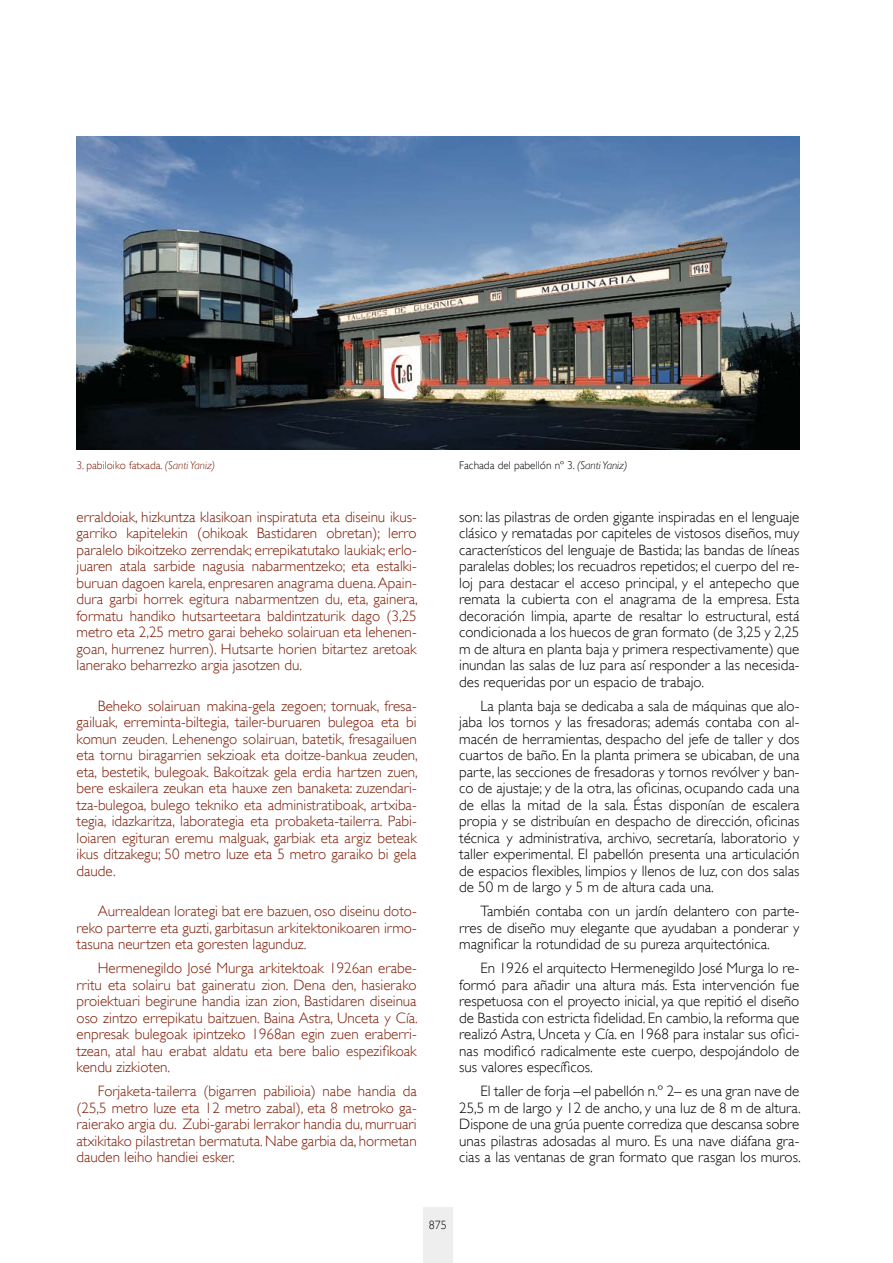
<style>
.page{position:relative;width:893px;height:1263px;background:#fff}
.page>*{position:absolute;margin:0;border:0;box-sizing:border-box;transform-origin:0 0}
.Texto_independiente{font:300 15px/16.5px "Gill Sans";color:#000;text-align:justify}
.Texto_independiente-2{font:300 15px/16.5px "Gill Sans";color:#7b1a04;text-align:justify}
.t1{font:300 12px "Gill Sans";color:#000}
.t2{font:300 11.25px "Gill Sans";color:#000}
.t3{font:300 11.25px "Gill Sans";color:#7b1a04}
.s1{font-style:italic}
</style>
<div class="page">
<div style="left:423px;top:1207px;width:30px;height:56px;background:#eee"></div>
<img style="left:77px;top:136px;width:722px;height:314px">
<p class="t3" style="left:77px;top:459px;width:140px">3. pabiloiko fatxada. <span class="s1">(Santi Yaniz)</span></p>
<p class="t2" style="left:459px;top:459px;width:170px">Fachada del pabellón nº 3. <span class="s1">(Santi Yaniz)</span></p>
<p class="Texto_independiente-2" style="left:77px;top:508px;width:343px">erraldoiak, hizkuntza klasikoan inspiratuta eta diseinu ikus&shy;garriko kapitelekin (ohikoak Bastidaren obretan); lerro paralelo bikoitzeko zerrendak; errepikatutako laukiak; erlo&shy;juaren atala sarbide nagusia nabarmentzeko; eta estalki&shy;buruan dagoen karela, enpresaren anagrama duena. Apain&shy;dura garbi horrek egitura nabarmentzen du, eta, gainera, formatu handiko hutsarteetara baldintzaturik dago (3,25 metro eta 2,25 metro garai beheko solairuan eta lehenen&shy;goan, hurrenez hurren). Hutsarte horien bitartez aretoak lanerako beharrezko argia jasotzen du.</p>
<p class="Texto_independiente-2" style="left:77px;top:697px;width:343px;text-indent:21px">Beheko solairuan makina-gela zegoen; tornuak, fresa&shy;gailuak, erreminta-biltegia, tailer-buruaren bulegoa eta bi komun zeuden. Lehenengo solairuan, batetik, fresagailuen eta tornu biragarrien sekzioak eta doitze-bankua zeuden, eta, bestetik, bulegoak. Bakoitzak gela erdia hartzen zuen, bere eskailera zeukan eta hauxe zen banaketa: zuzendari&shy;tza-bulegoa, bulego tekniko eta administratiboak, artxiba&shy;tegia, idazkaritza, laborategia eta probaketa-tailerra. Pabi&shy;loiaren egituran eremu malguak, garbiak eta argiz beteak ikus ditzakegu; 50 metro luze eta 5 metro garaiko bi gela daude.</p>
<p class="Texto_independiente-2" style="left:77px;top:903px;width:342px;text-indent:21px">Aurrealdean lorategi bat ere bazuen, oso diseinu doto&shy;reko parterre eta guzti, garbitasun arkitektonikoaren irmo&shy;tasuna neurtzen eta goresten lagunduz.</p>
<p class="Texto_independiente-2" style="left:77px;top:960px;width:343px;text-indent:21px">Hermenegildo José Murga arkitektoak 1926an erabe&shy;rritu eta solairu bat gaineratu zion. Dena den, hasierako proiektuari begirune handia izan zion, Bastidaren diseinua oso zintzo errepikatu baitzuen. Baina Astra, Unceta y Cía. enpresak bulegoak ipintzeko 1968an egin zuen eraberri&shy;tzean, atal hau erabat aldatu eta bere balio espezifikoak kendu zizkioten.</p>
<p class="Texto_independiente-2" style="left:77px;top:1083px;width:342px;text-indent:21px">Forjaketa-tailerra (bigarren pabilioia) nabe handia da (25,5 metro luze eta 12 metro zabal), eta 8 metroko ga&shy;raierako argia du. Zubi-garabi lerrakor handia du, murruari atxikitako pilastretan bermatuta. Nabe garbia da, hormetan dauden leiho handiei esker.</p>
<p class="Texto_independiente" style="left:459px;top:508px;width:342px">son: las pilastras de orden gigante inspiradas en el lenguaje clásico y rematadas por capiteles de vistosos diseños, muy característicos del lenguaje de Bastida; las bandas de líneas paralelas dobles; los recuadros repetidos; el cuerpo del re&shy;loj para destacar el acceso principal, y el antepecho que remata la cubierta con el anagrama de la empresa. Esta decoración limpia, aparte de resaltar lo estructural, está condicionada a los huecos de gran formato (de 3,25 y 2,25 m de altura en planta baja y primera respectivamente) que inundan las salas de luz para así responder a las necesida&shy;des requeridas por un espacio de trabajo.</p>
<p class="Texto_independiente" style="left:459px;top:697px;width:342px;text-indent:21px">La planta baja se dedicaba a sala de máquinas que alo&shy;jaba los tornos y las fresadoras; además contaba con al&shy;macén de herramientas, despacho del jefe de taller y dos cuartos de baño. En la planta primera se ubicaban, de una parte, las secciones de fresadoras y tornos revólver y ban&shy;co de ajustaje; y de la otra, las oficinas, ocupando cada una de ellas la mitad de la sala. Éstas disponían de escalera propia y se distribuían en despacho de dirección, oficinas técnica y administrativa, archivo, secretaría, laboratorio y taller experimental. El pabellón presenta una articulación de espacios flexibles, limpios y llenos de luz, con dos salas de 50 m de largo y 5 m de altura cada una.</p>
<p class="Texto_independiente" style="left:459px;top:903px;width:342px;text-indent:21px">También contaba con un jardín delantero con parte&shy;rres de diseño muy elegante que ayudaban a ponderar y magnificar la rotundidad de su pureza arquitectónica.</p>
<p class="Texto_independiente" style="left:459px;top:960px;width:342px;text-indent:21px">En 1926 el arquitecto Hermenegildo José Murga lo re&shy;formó para añadir una altura más. Esta intervención fue respetuosa con el proyecto inicial, ya que repitió el diseño de Bastida con estricta fidelidad. En cambio, la reforma que realizó Astra, Unceta y Cía. en 1968 para instalar sus ofici&shy;nas modificó radicalmente este cuerpo, despojándolo de sus valores específicos.</p>
<p class="Texto_independiente" style="left:459px;top:1083px;width:343px;text-indent:21px">El taller de forja –el pabellón n.º 2– es una gran nave de 25,5 m de largo y 12 de ancho, y una luz de 8 m de altura.<br>Dispone de una grúa puente corrediza que descansa sobre unas pilastras adosadas al muro. Es una nave diáfana gra&shy;cias a las ventanas de gran formato que rasgan los muros.</p>
<p class="t1" style="left:429px;top:1218px;width:19px">875</p>
</div>
